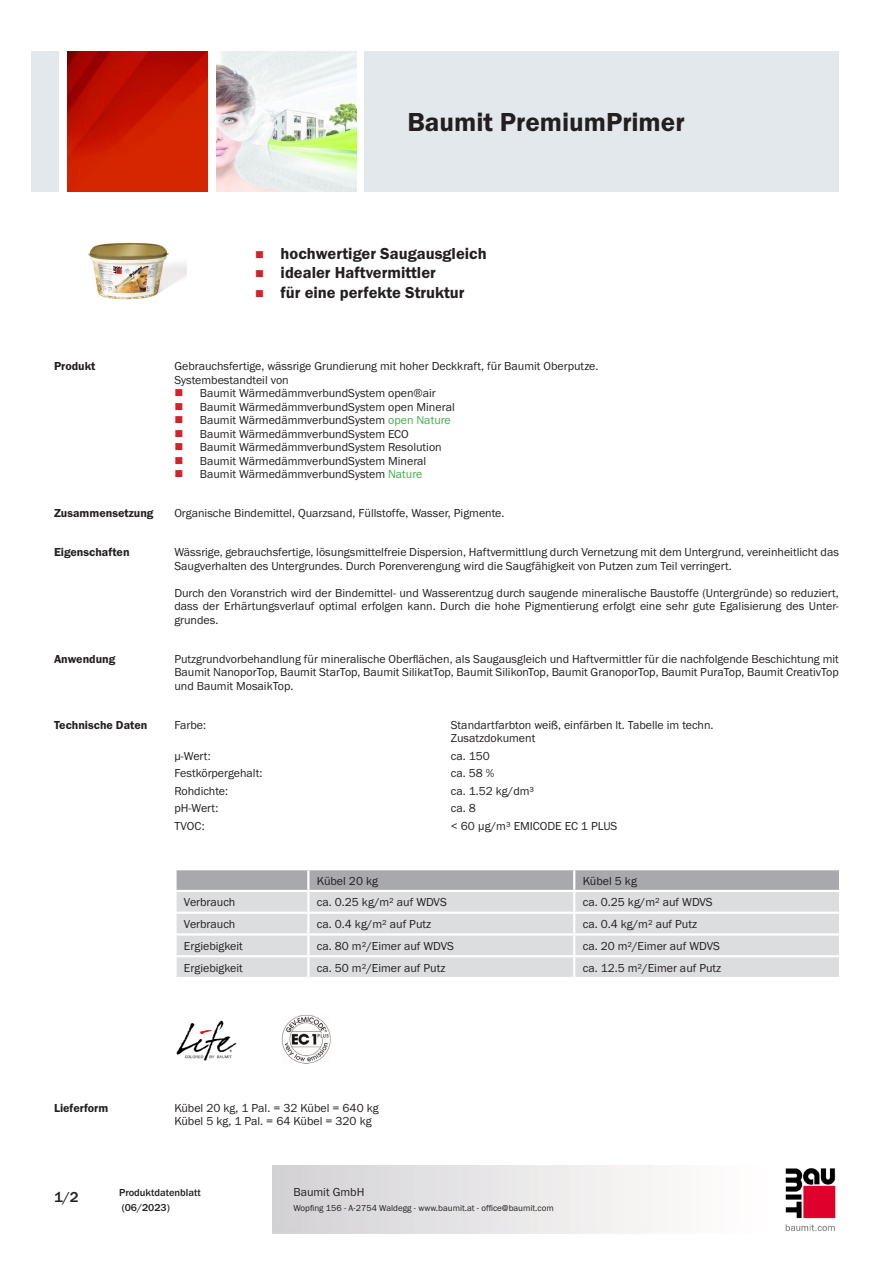
<style>
.page{position:relative;width:893px;height:1263px;background:#fff}
.page>*{position:absolute;margin:0;border:0;box-sizing:border-box;transform-origin:0 0}
.PDS_Produktname{font:27px "BM Franklin Gothic URW Dem";color:#231f20}
.t1{font:16.5px "BM Franklin Gothic URW Dem";color:#231f20}
.t2{font:500 15px "BM Franklin Gothic URW";color:#231f20}
.PDS_Standard{font:12px/13.5px "BM Franklin Gothic URW Boo";color:#231f20;text-align:justify}
.PDS_Standard_linksbü{font:12px/13.5px "BM Franklin Gothic URW Boo";color:#231f20}
.PDS_Header{font:12px "BM Franklin Gothic URW Dem";color:#231f20}
.t3{font:500 10.5px/15px "BM Franklin Gothic URW";color:#231f20}
.t4{font:9px "BM Franklin Gothic URW Boo";color:#231f20}
.s1{color:#40ae49}
</style>
<div class="page">
<img style="left:785px;top:1168px;width:51px;height:63px">
<div style="left:32px;top:51px;width:27px;height:140px;background:#e2e8eb"></div>
<img style="left:68px;top:52px;width:140px;height:139px">
<img style="left:216px;top:51px;width:141px;height:140px">
<div style="left:365px;top:51px;width:474px;height:140px;background:#e2e8eb"></div>
<img style="left:88px;top:242px;width:99px;height:58px">
<div style="left:177px;top:935px;width:662px;height:42px;background:#dcdddf"></div>
<svg style="left:175px;top:869px;width:665px;height:64px;background:#cfd0d3"></svg>
<hr style="left:307px;top:935px;width:2px;height:20px;background:#fff">
<hr style="left:573px;top:935px;width:2px;height:20px;background:#fff">
<hr style="left:174px;top:955px;width:134px;height:2px;background:#fff">
<hr style="left:308px;top:955px;width:266px;height:2px;background:#fff">
<hr style="left:307px;top:957px;width:2px;height:20px;background:#fff">
<hr style="left:574px;top:955px;width:267px;height:2px;background:#fff">
<hr style="left:573px;top:957px;width:2px;height:20px;background:#fff">
<img style="left:176px;top:1020px;width:61px;height:41px">
<img style="left:281px;top:1014px;width:50px;height:50px">
<p class="PDS_Produktname" style="left:407px;top:106px;width:279px">Baumit PremiumPrimer</p>
<p class="t1" style="left:281px;top:243px;width:208px">hochwertiger Saugausgleich</p>
<p class="t1" style="left:281px;top:263px;width:157px">idealer Haftvermittler</p>
<p class="t1" style="left:281px;top:282px;width:185px">für eine perfekte Struktur</p>
<p class="PDS_Header" style="left:54px;top:359px;width:43px">Produkt</p>
<p class="PDS_Standard" style="left:174px;top:360px;width:426px">Gebrauchsfertige, wässrige Grundierung mit hoher Deckkraft, für Baumit Oberputze.</p>
<p class="PDS_Standard" style="left:174px;top:373px;width:116px">Systembestandteil von</p>
<p class="PDS_Standard" style="left:200px;top:387px;width:237px">Baumit WärmedämmverbundSystem open®air</p>
<p class="PDS_Standard" style="left:200px;top:400px;width:256px">Baumit WärmedämmverbundSystem open Mineral</p>
<p class="PDS_Standard" style="left:200px;top:414px;width:252px">Baumit WärmedämmverbundSystem <span class="s1">open Nature</span></p>
<p class="PDS_Standard" style="left:200px;top:427px;width:210px">Baumit WärmedämmverbundSystem ECO</p>
<p class="PDS_Standard" style="left:200px;top:441px;width:243px">Baumit WärmedämmverbundSystem Resolution</p>
<p class="PDS_Standard" style="left:200px;top:454px;width:228px">Baumit WärmedämmverbundSystem Mineral</p>
<p class="PDS_Standard" style="left:200px;top:468px;width:224px">Baumit WärmedämmverbundSystem <span class="s1">Nature</span></p>
<p class="PDS_Header" style="left:54px;top:506px;width:101px">Zusammensetzung</p>
<p class="PDS_Standard" style="left:174px;top:507px;width:332px">Organische Bindemittel, Quarzsand, Füllstoffe, Wasser, Pigmente.</p>
<p class="PDS_Header" style="left:54px;top:545px;width:77px">Eigenschaften</p>
<p class="PDS_Standard" style="left:174px;top:546px;width:666px">Wässrige, gebrauchsfertige, lösungsmittelfreie Dispersion, Haftvermittlung durch Vernetzung mit dem Untergrund, vereinheitlicht das<br>Saugverhalten des Untergrundes. Durch Porenverengung wird die Saugfähigkeit von Putzen zum Teil verringert.</p>
<p class="PDS_Standard" style="left:174px;top:586px;width:666px">Durch den Voranstrich wird der Bindemittel- und Wasserentzug durch saugende mineralische Baustoffe (Untergründe) so reduziert, dass der Erhärtungsverlauf optimal erfolgen kann. Durch die hohe Pigmentierung erfolgt eine sehr gute Egalisierung des Unter&shy;grundes.</p>
<p class="PDS_Header" style="left:54px;top:651px;width:63px">Anwendung</p>
<p class="PDS_Standard" style="left:174px;top:652px;width:666px">Putzgrundvorbehandlung für mineralische Oberflächen, als Saugausgleich und Haftvermittler für die nachfolgende Beschichtung mit Baumit NanoporTop, Baumit StarTop, Baumit SilikatTop, Baumit SilikonTop, Baumit GranoporTop, Baumit PuraTop, Baumit CreativTop und Baumit MosaikTop.</p>
<p class="PDS_Header" style="left:54px;top:717px;width:95px">Technische Daten</p>
<p class="PDS_Standard_linksbü" style="left:174px;top:718px;width:33px">Farbe:</p>
<p class="PDS_Standard_linksbü" style="left:451px;top:718px;width:264px">Standartfarbton weiß, einfärben lt. Tabelle im techn.<br>Zusatzdokument</p>
<p class="PDS_Standard_linksbü" style="left:174px;top:749px;width:38px">μ-Wert:</p>
<p class="PDS_Standard_linksbü" style="left:451px;top:749px;width:41px">ca. 150</p>
<p class="PDS_Standard_linksbü" style="left:174px;top:766px;width:90px">Festkörpergehalt:</p>
<p class="PDS_Standard_linksbü" style="left:451px;top:766px;width:45px">ca. 58 %</p>
<p class="PDS_Standard_linksbü" style="left:174px;top:784px;width:55px">Rohdichte:</p>
<p class="PDS_Standard_linksbü" style="left:451px;top:784px;width:85px">ca. 1.52 kg/dm³</p>
<p class="PDS_Standard_linksbü" style="left:174px;top:801px;width:46px">pH-Wert:</p>
<p class="PDS_Standard_linksbü" style="left:451px;top:801px;width:26px">ca. 8</p>
<p class="PDS_Standard_linksbü" style="left:174px;top:819px;width:32px">TVOC:</p>
<p class="PDS_Standard_linksbü" style="left:451px;top:819px;width:168px">&lt; 60 µg/m³ EMICODE EC 1 PLUS</p>
<p class="PDS_Standard_linksbü" style="left:317px;top:874px;width:63px">Kübel 20 kg</p>
<p class="PDS_Standard_linksbü" style="left:583px;top:874px;width:56px">Kübel 5 kg</p>
<p class="PDS_Standard_linksbü" style="left:184px;top:896px;width:53px">Verbrauch</p>
<p class="PDS_Standard_linksbü" style="left:317px;top:896px;width:131px">ca. 0.25 kg/m² auf WDVS</p>
<p class="PDS_Standard_linksbü" style="left:583px;top:896px;width:131px">ca. 0.25 kg/m² auf WDVS</p>
<p class="PDS_Standard_linksbü" style="left:184px;top:917px;width:53px">Verbrauch</p>
<p class="PDS_Standard_linksbü" style="left:317px;top:917px;width:116px">ca. 0.4 kg/m² auf Putz</p>
<p class="PDS_Standard_linksbü" style="left:583px;top:917px;width:116px">ca. 0.4 kg/m² auf Putz</p>
<p class="PDS_Standard_linksbü" style="left:184px;top:939px;width:60px">Ergiebigkeit</p>
<p class="PDS_Standard_linksbü" style="left:317px;top:939px;width:139px">ca. 80 m²/Eimer auf WDVS</p>
<p class="PDS_Standard_linksbü" style="left:583px;top:939px;width:139px">ca. 20 m²/Eimer auf WDVS</p>
<p class="PDS_Standard_linksbü" style="left:184px;top:961px;width:60px">Ergiebigkeit</p>
<p class="PDS_Standard_linksbü" style="left:317px;top:961px;width:130px">ca. 50 m²/Eimer auf Putz</p>
<p class="PDS_Standard_linksbü" style="left:583px;top:961px;width:140px">ca. 12.5 m²/Eimer auf Putz</p>
<p class="PDS_Header" style="left:54px;top:1100px;width:56px">Lieferform</p>
<p class="PDS_Standard" style="left:174px;top:1101px;width:206px">Kübel 20 kg, 1 Pal. = 32 Kübel = 640 kg</p>
<p class="PDS_Standard" style="left:174px;top:1114px;width:199px">Kübel 5 kg, 1 Pal. = 64 Kübel = 320 kg</p>
<p class="t2" style="left:54px;top:1188px;width:26px">1/2</p>
<p class="t3" style="left:119px;top:1185px;width:83px">Produktdatenblatt (06/2023)</p>
<p class="PDS_Standard" style="left:293px;top:1185px;width:73px">Baumit GmbH</p>
<p class="t4" style="left:293px;top:1202px;width:262px">Wopfing 156 - A-2754 Waldegg - www.baumit.at - office@baumit.com</p>
</div>
